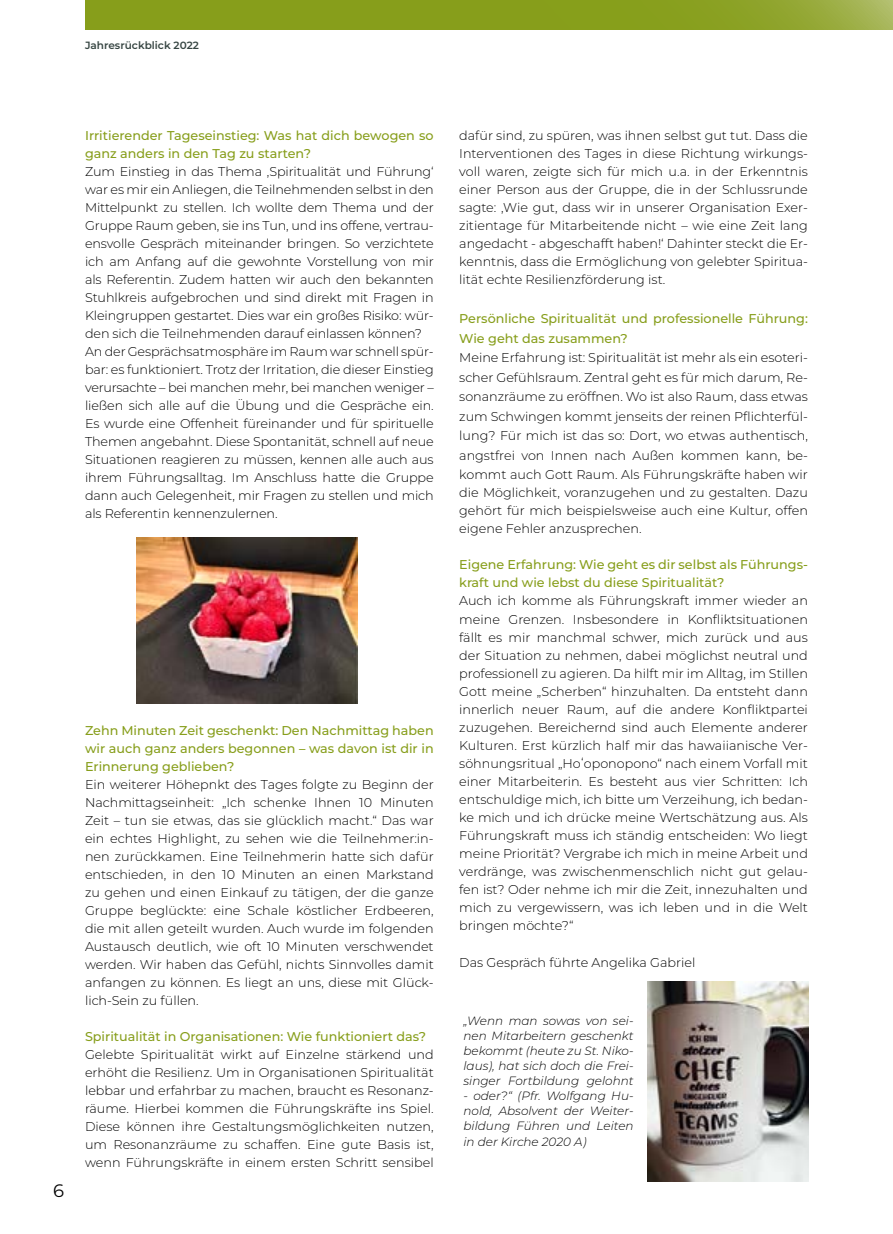
<style>
.page{position:relative;width:893px;height:1234px;background:#fff}
.page>*{position:absolute;margin:0;border:0;box-sizing:border-box;transform-origin:0 0}
.t1{font:18px "Montserrat";color:#000}
.t2{font:300 12.75px/18px "Montserrat";letter-spacing:-.01em;color:#000;text-align:justify}
.t3{font:500 12.75px/18px "Montserrat";color:#879e1b}
.t4{font:italic 300 12px/15px "Montserrat";color:#000;text-align:justify}
.t5{font:600 10.5px "Montserrat";color:#364542}
</style>
<div class="page">
<svg style="left:85px;top:0;width:808px;height:30px;background:#8aa022"></svg>
<img style="left:136px;top:537px;width:222px;height:166px">
<img style="left:647px;top:981px;width:162px;height:200px">
<p class="t5" style="left:85px;top:38px;width:115px">Jahresrückblick 2022</p>
<p class="t3" style="left:85px;top:126px;width:350px">Irritierender Tageseinstieg: Was hat dich bewogen so ganz anders in den Tag zu starten?</p>
<p class="t2" style="left:85px;top:162px;width:350px;text-align:left">Zum Einstieg in das Thema ‚Spiritualität und Führung‘ war es mir ein Anliegen, die Teilnehmenden selbst in den Mittelpunkt zu stellen. Ich wollte dem Thema und der Gruppe Raum geben, sie ins Tun, und ins offene, vertrau&shy;ensvolle Gespräch miteinander bringen. So verzichtete ich am Anfang auf die gewohnte Vorstellung von mir als Referentin. Zudem hatten wir auch den bekannten Stuhlkreis aufgebrochen und sind direkt mit Fragen in Kleingruppen gestartet. Dies war ein großes Risiko: wür&shy;den sich die Teilnehmenden darauf einlassen können?<br>An der Gesprächsatmosphäre im Raum war schnell spür&shy;bar: es funktioniert. Trotz der Irritation, die dieser Einstieg verursachte – bei manchen mehr, bei manchen weniger – ließen sich alle auf die Übung und die Gespräche ein.<br>Es wurde eine Offenheit füreinander und für spirituelle Themen angebahnt. Diese Spontanität, schnell auf neue Situationen reagieren zu müssen, kennen alle auch aus ihrem Führungsalltag. Im Anschluss hatte die Gruppe dann auch Gelegenheit, mir Fragen zu stellen und mich als Referentin kennenzulernen.</p>
<h1 class="t1" style="left:53px;top:1178px;width:12px">6</h1>
<p class="t3" style="left:85px;top:720px;width:350px;text-align:justify">Zehn Minuten Zeit geschenkt: Den Nachmittag haben wir auch ganz anders begonnen – was davon ist dir in Erinnerung geblieben?</p>
<p class="t2" style="left:85px;top:774px;width:350px">Ein weiterer Höhepnkt des Tages folgte zu Beginn der Nachmittagseinheit: „Ich schenke Ihnen 10 Minuten Zeit – tun sie etwas, das sie glücklich macht.“ Das war ein echtes Highlight, zu sehen wie die Teilnehmer:in&shy;nen zurückkamen. Eine Teilnehmerin hatte sich dafür entschieden, in den 10 Minuten an einen Markstand zu gehen und einen Einkauf zu tätigen, der die ganze Gruppe beglückte: eine Schale köstlicher Erdbeeren, die mit allen geteilt wurden. Auch wurde im folgenden Austausch deutlich, wie oft 10 Minuten verschwendet werden. Wir haben das Gefühl, nichts Sinnvolles damit anfangen zu können. Es liegt an uns, diese mit Glück&shy;lich-Sein zu füllen.</p>
<p class="t3" style="left:85px;top:1026px;width:343px">Spiritualität in Organisationen: Wie funktioniert das?</p>
<p class="t2" style="left:85px;top:1044px;width:350px">Gelebte Spiritualität wirkt auf Einzelne stärkend und erhöht die Resilienz. Um in Organisationen Spiritualität lebbar und erfahrbar zu machen, braucht es Resonanz&shy;räume. Hierbei kommen die Führungskräfte ins Spiel.<br>Diese können ihre Gestaltungsmöglichkeiten nutzen, um Resonanzräume zu schaffen. Eine gute Basis ist, wenn Führungskräfte in einem ersten Schritt sensibel</p>
<p class="t2" style="left:459px;top:126px;width:350px">dafür sind, zu spüren, was ihnen selbst gut tut. Dass die Interventionen des Tages in diese Richtung wirkungs&shy;voll waren, zeigte sich für mich u.a. in der Erkenntnis einer Person aus der Gruppe, die in der Schlussrunde sagte: ‚Wie gut, dass wir in unserer Organisation Exer&shy;zitientage für Mitarbeitende nicht – wie eine Zeit lang angedacht - abgeschafft haben!‘ Dahinter steckt die Er&shy;kenntnis, dass die Ermöglichung von gelebter Spiritua&shy;lität echte Resilienzförderung ist.</p>
<p class="t3" style="left:459px;top:308px;width:350px;line-height:19.5px">Persönliche Spiritualität und professionelle Führung:<br>Wie geht das zusammen?</p>
<p class="t2" style="left:459px;top:347px;width:350px;line-height:19.5px">Meine Erfahrung ist: Spiritualität ist mehr als ein esoteri&shy;scher Gefühlsraum. Zentral geht es für mich darum, Re&shy;sonanzräume zu eröffnen. Wo ist also Raum, dass etwas zum Schwingen kommt jenseits der reinen Pflichterfül&shy;lung? Für mich ist das so: Dort, wo etwas authentisch, angstfrei von Innen nach Außen kommen kann, be&shy;kommt auch Gott Raum. Als Führungskräfte haben wir</p>
<p class="t2" style="left:459px;top:483px;width:350px">die Möglichkeit, voranzugehen und zu gestalten. Dazu gehört für mich beispielsweise auch eine Kultur, offen eigene Fehler anzusprechen.</p>
<p class="t3" style="left:459px;top:555px;width:350px">Eigene Erfahrung: Wie geht es dir selbst als Führungs&shy;kraft und wie lebst du diese Spiritualität?</p>
<p class="t2" style="left:459px;top:591px;width:350px">Auch ich komme als Führungskraft immer wieder an meine Grenzen. Insbesondere in Konfliktsituationen fällt es mir manchmal schwer, mich zurück und aus der Situation zu nehmen, dabei möglichst neutral und professionell zu agieren. Da hilft mir im Alltag, im Stillen Gott meine „Scherben“ hinzuhalten. Da entsteht dann innerlich neuer Raum, auf die andere Konfliktpartei zuzugehen. Bereichernd sind auch Elemente anderer Kulturen. Erst kürzlich half mir das hawaiianische Ver&shy;söhnungsritual „Hoʻoponopono“ nach einem Vorfall mit einer Mitarbeiterin. Es besteht aus vier Schritten: Ich entschuldige mich, ich bitte um Verzeihung, ich bedan&shy;ke mich und ich drücke meine Wertschätzung aus. Als Führungskraft muss ich ständig entscheiden: Wo liegt meine Priorität? Vergrabe ich mich in meine Arbeit und verdränge, was zwischenmenschlich nicht gut gelau&shy;fen ist? Oder nehme ich mir die Zeit, innezuhalten und mich zu vergewissern, was ich leben und in die Welt bringen möchte?“</p>
<p class="t2" style="left:459px;top:953px;width:238px">Das Gespräch führte Angelika Gabriel</p>
<p class="t4" style="left:463px;top:1013px;width:172px">„Wenn man sowas von sei&shy;nen Mitarbeitern geschenkt bekommt (heute zu St. Niko&shy;laus), hat sich doch die Frei&shy;singer Fortbildung gelohnt</p>
<p class="t4" style="left:463px;top:1088px;width:172px">- oder?“ (Pfr. Wolfgang Hu&shy;nold, Absolvent der Weiter&shy;bildung Führen und Leiten in der Kirche 2020 A)</p>
</div>
